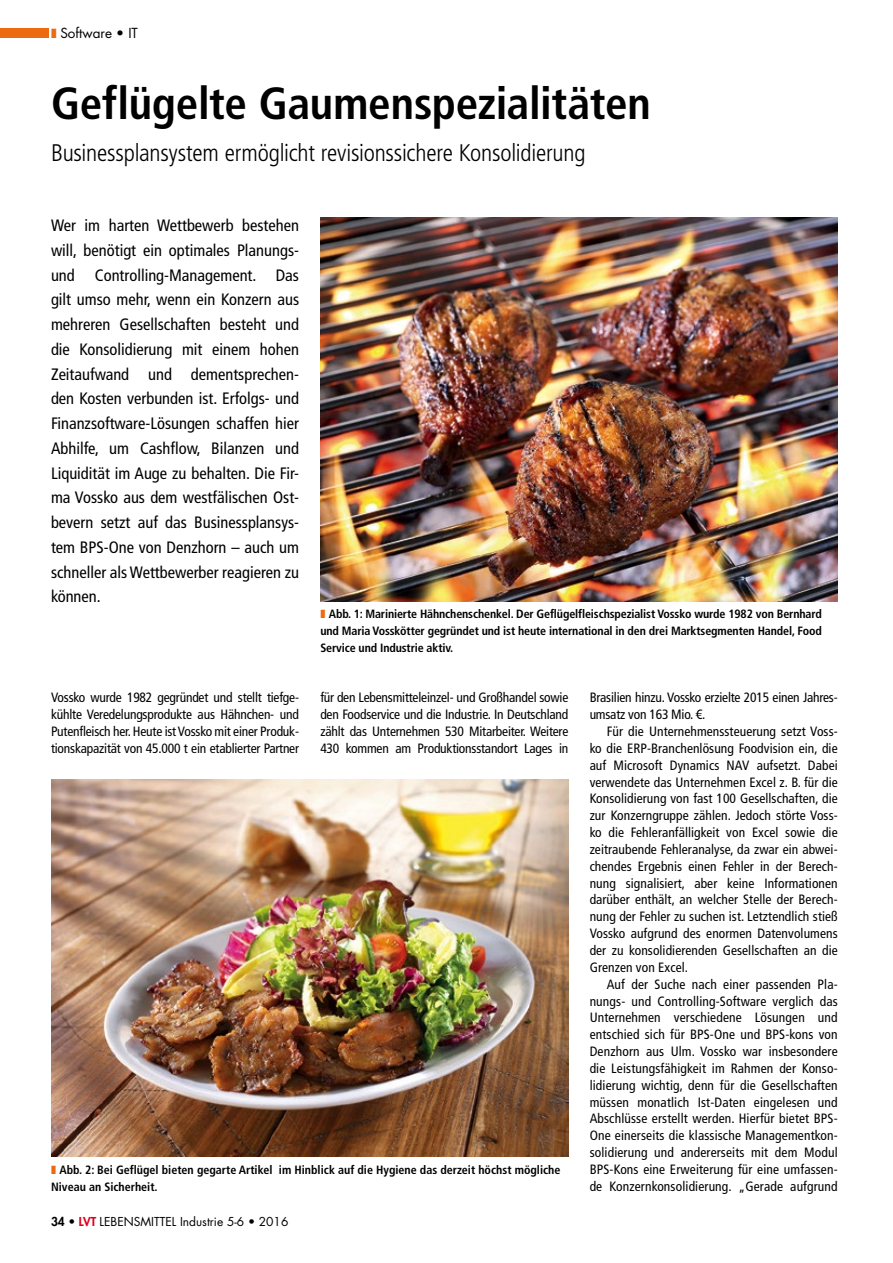
<style>
.page{position:relative;width:893px;height:1263px;background:#fff}
.page>*{position:absolute;margin:0;border:0;box-sizing:border-box;transform-origin:0 0}
.t1{font:700 condensed 45px "Frutiger LT Std";letter-spacing:-.005em;color:#000}
.t2{font:300 condensed 24px "Frutiger LT Std";letter-spacing:-.01em;color:#000}
.t3{font:condensed 16.5px/24.8px "Frutiger LT Std";color:#000;text-align:justify}
.t4{font:condensed 13.5px/16.8px "Frutiger LT Std";letter-spacing:-.015em;color:#000;text-align:justify}
.t5{font:13.5px "Futura Std";color:#000}
.t6{font:700 condensed 12px/16.8px "Frutiger LT Std";color:#000;text-align:justify}
.t7{font:12px "Futura Std";color:#000}
.s1{color:#ec6b10}
.s2{font-weight:800}
.s3{font-weight:800;color:#e0001b}
</style>
<div class="page">
<img style="left:320px;top:218px;width:518px;height:383px">
<img style="left:51px;top:779px;width:517px;height:378px">
<div style="left:0;top:28px;width:48px;height:10px;background:#ec6b10"></div>
<p class="t5" style="left:51px;top:24px;width:88px"><span class="s1">❚</span> Software • IT</p>
<h1 class="t1" style="left:51px;top:76px;width:601px">Geflügelte Gaumenspezialitäten</h1>
<h2 class="t2" style="left:51px;top:139px;width:536px">Businessplansystem ermöglicht revisionssichere Konsolidierung</h2>
<p class="t3" style="left:51px;top:213px;width:250px">Wer im harten Wettbewerb bestehen will, benötigt ein optimales Planungs&shy;und Controlling-Management. Das gilt umso mehr, wenn ein Konzern aus mehreren Gesellschaften besteht und die Konsolidierung mit einem hohen Zeitaufwand und dementsprechen&shy;den Kosten verbunden ist. Erfolgs- und Finanzsoftware-Lösungen schaffen hier Abhilfe, um Cashflow, Bilanzen und Liquidität im Auge zu behalten. Die Fir&shy;ma Vossko aus dem westfälischen Ost&shy;bevern setzt auf das Businessplansys&shy;tem BPS-One von Denzhorn – auch um schneller als Wettbewerber reagieren zu können.</p>
<p class="t6" style="left:320px;top:606px;width:503px"><span class="s1">❚</span> Abb. 1: Marinierte Hähnchenschenkel. Der Geflügelfleischspezialist Vossko wurde 1982 von Bernhard und Maria Vosskötter gegründet und ist heute international in den drei Marktsegmenten Handel, Food Service und Industrie aktiv.</p>
<p class="t4" style="left:51px;top:689px;width:250px">Vossko wurde 1982 gegründet und stellt tiefge&shy;kühlte Veredelungsprodukte aus Hähnchen- und Putenfleisch her. Heute ist Vossko mit einer Produk&shy;tionskapazität von 45.000 t ein etablierter Partner</p>
<p class="t4" style="left:320px;top:689px;width:250px">für den Lebensmitteleinzel- und Großhandel sowie den Foodservice und die Industrie. In Deutschland zählt das Unternehmen 530 Mitarbeiter. Weitere 430 kommen am Produktionsstandort Lages in</p>
<p class="t4" style="left:590px;top:689px;width:250px">Brasilien hinzu. Vossko erzielte 2015 einen Jahres&shy;umsatz von 163 Mio. €.</p>
<p class="t4" style="left:590px;top:723px;width:250px;text-indent:17px">Für die Unternehmenssteuerung setzt Voss&shy;ko die ERP-Branchenlösung Foodvision ein, die auf Microsoft Dynamics NAV aufsetzt. Dabei verwendete das Unternehmen Excel z. B. für die Konsolidierung von fast 100 Gesellschaften, die zur Konzerngruppe zählen. Jedoch störte Voss&shy;ko die Fehleranfälligkeit von Excel sowie die zeitraubende Fehleranalyse, da zwar ein abwei&shy;chendes Ergebnis einen Fehler in der Berech&shy;nung signalisiert, aber keine Informationen darüber enthält, an welcher Stelle der Berech&shy;nung der Fehler zu suchen ist. Letztendlich stieß Vossko aufgrund des enormen Datenvolumens der zu konsolidierenden Gesellschaften an die Grenzen von Excel.</p>
<p class="t4" style="left:590px;top:976px;width:250px;text-indent:17px">Auf der Suche nach einer passenden Pla&shy;nungs- und Controlling-Software verglich das Unternehmen verschiedene Lösungen und entschied sich für BPS-One und BPS-kons von Denzhorn aus Ulm. Vossko war insbesondere die Leistungsfähigkeit im Rahmen der Konso&shy;lidierung wichtig, denn für die Gesellschaften müssen monatlich Ist-Daten eingelesen und Abschlüsse erstellt werden. Hierfür bietet BPS-One einerseits die klassische Managementkon&shy;solidierung und andererseits mit dem Modul BPS-Kons eine Erweiterung für eine umfassen&shy;de Konzernkonsolidierung. „Gerade aufgrund</p>
<p class="t6" style="left:51px;top:1161px;width:511px"><span class="s1">❚</span> Abb. 2: Bei Geflügel bieten gegarte Artikel im Hinblick auf die Hygiene das derzeit höchst mögliche<br>Niveau an Sicherheit.</p>
<p class="t7" style="left:51px;top:1214px;width:239px"><span class="s2">34 •</span> <span class="s3">LVT</span> LEBENSMITTEL Industrie 5-6 • 2016</p>
</div>
